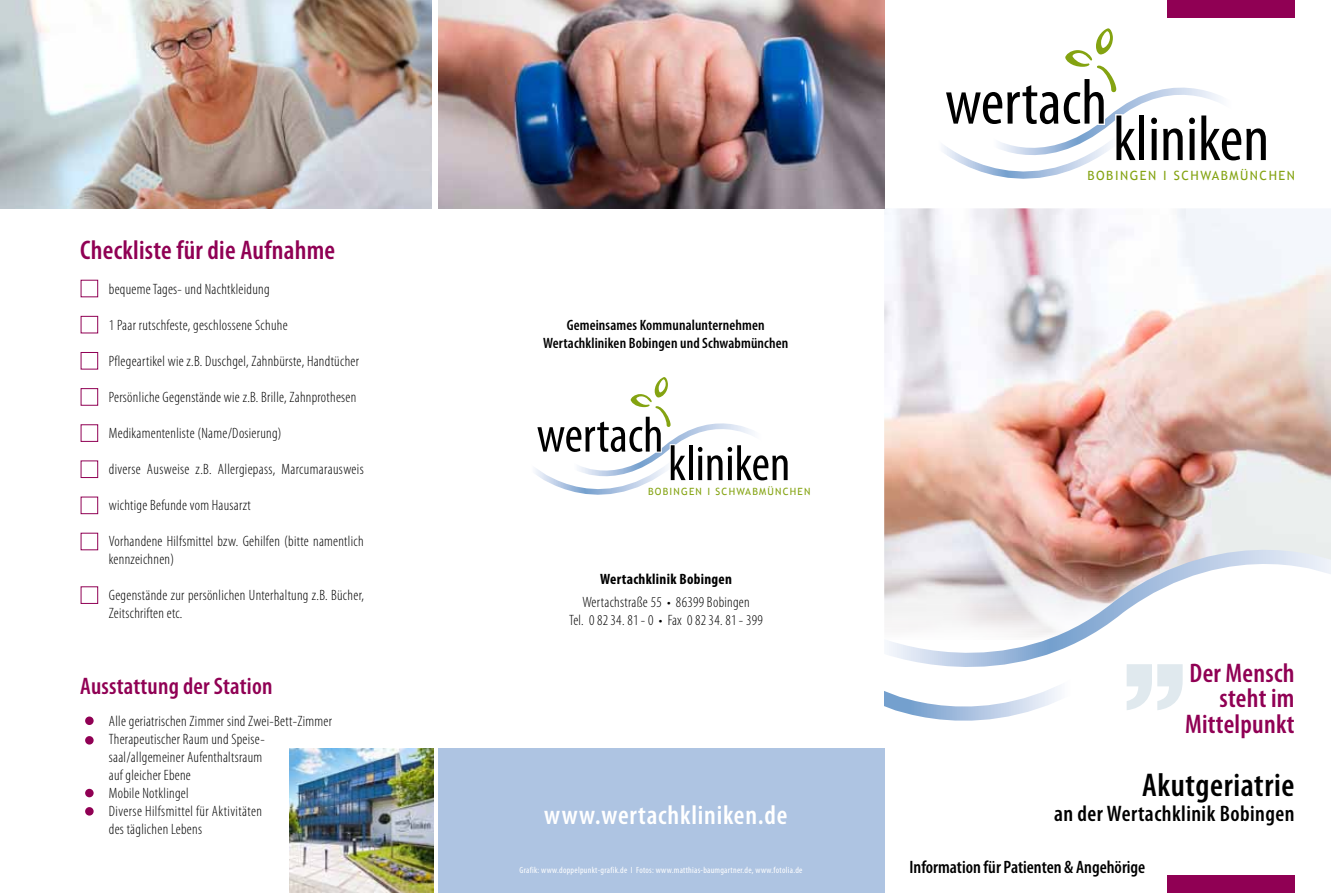
<style>
.page{position:relative;width:1331px;height:893px;background:#fff}
.page>*{position:absolute;margin:0;border:0;box-sizing:border-box;transform-origin:0 0}
.t1{font:condensed 64.35px "Myriad Pro";color:#000}
.t2{font:condensed 50.4px "Myriad Pro";color:#000}
.t3{font:600 condensed 33px "Myriad Pro";letter-spacing:.02em;color:#000}
.t4{font:600 condensed 27px/25.5px "Myriad Pro";letter-spacing:.01em;color:#900054;text-align:right}
.t5{font:600 condensed 27px "Myriad Pro";letter-spacing:.03em;color:#fff}
.t6{font:600 condensed 24px "Myriad Pro";letter-spacing:.01em;color:#900054}
.t7{font:600 condensed 22.5px "Myriad Pro";letter-spacing:.02em;color:#000}
.t8{font:600 condensed 18px "Myriad Pro";color:#000}
.t9{font:300 condensed 15px/18px "Myriad Pro";letter-spacing:.02em;color:#000}
.t10{font:600 condensed 15px/18px "Myriad Pro";letter-spacing:.01em;color:#000;text-align:center}
.t11{font:700 condensed 15px "Myriad Pro";letter-spacing:.02em;color:#000}
.t12{font:12.75px "Trebuchet MS";letter-spacing:.12em;color:#84a311}
.t13{font:10.05px "Trebuchet MS";letter-spacing:.12em;color:#84a311}
.t14{font:condensed 9px "Myriad Pro";letter-spacing:.03em;color:#fff}
</style>
<div class="page">
<div style="left:438px;top:748px;width:446px;height:145px;background:#aec4e2"></div>
<svg style="left:535px;top:377px;width:218px;height:118px"></svg>
<div style="left:1167px;top:876px;width:127px;height:17px;background:#900054"></div>
<img style="left:884px;top:208px;width:447px;height:316px">
<svg style="left:884px;top:524px;width:447px;height:162px"></svg>
<svg style="left:884px;top:665px;width:211px;height:56px"></svg>
<img style="left:0;top:0;width:432px;height:208px">
<svg style="left:926px;top:28px;width:342px;height:191px"></svg>
<div style="left:1167px;top:0;width:127px;height:17px;background:#900054"></div>
<img style="left:289px;top:748px;width:145px;height:145px">
<svg style="left:81px;top:280px;width:17px;height:17px"></svg>
<svg style="left:81px;top:316px;width:17px;height:17px"></svg>
<svg style="left:81px;top:352px;width:17px;height:17px"></svg>
<svg style="left:81px;top:388px;width:17px;height:18px"></svg>
<svg style="left:81px;top:424px;width:17px;height:18px"></svg>
<svg style="left:81px;top:460px;width:17px;height:18px"></svg>
<svg style="left:81px;top:497px;width:17px;height:17px"></svg>
<svg style="left:81px;top:533px;width:17px;height:17px"></svg>
<svg style="left:81px;top:586px;width:17px;height:18px"></svg>
<img style="left:438px;top:0;width:446px;height:208px">
<div style="left:85px;top:716px;width:9px;height:9px;background:#900054;border-radius:50%"></div>
<div style="left:85px;top:736px;width:9px;height:9px;background:#900054;border-radius:50%"></div>
<div style="left:85px;top:789px;width:9px;height:8px;background:#900054;border-radius:50%"></div>
<div style="left:85px;top:807px;width:9px;height:9px;background:#900054;border-radius:50%"></div>
<svg style="left:1127px;top:664px;width:56px;height:46px"></svg>
<h3 class="t4" style="left:80px;top:236px;width:257px">Checkliste für die Aufnahme</h3>
<p class="t9" style="left:109px;top:280px;width:162px">bequeme Tages- und Nachtkleidung</p>
<p class="t9" style="left:109px;top:316px;width:180px">1 Paar rutschfeste, geschlossene Schuhe</p>
<p class="t9" style="left:109px;top:352px;width:252px">Pflegeartikel wie z.B. Duschgel, Zahnbürste, Handtücher</p>
<p class="t9" style="left:109px;top:388px;width:249px">Persönliche Gegenstände wie z.B. Brille, Zahnprothesen</p>
<p class="t9" style="left:109px;top:424px;width:174px">Medikamentenliste (Name/Dosierung)</p>
<p class="t9" style="left:109px;top:460px;width:256px">diverse Ausweise z.B. Allergiepass, Marcumarausweis</p>
<p class="t9" style="left:109px;top:496px;width:143px">wichtige Befunde vom Hausarzt</p>
<p class="t9" style="left:109px;top:532px;width:256px">Vorhandene Hilfsmittel bzw. Gehilfen (bitte namentlich kennzeichnen)</p>
<p class="t9" style="left:109px;top:586px;width:257px">Gegenstände zur persönlichen Unterhaltung z.B. Bücher,<br>Zeitschriften etc.</p>
<h3 class="t6" style="left:80px;top:671px;width:194px">Ausstattung der Station</h3>
<p class="t9" style="left:109px;top:712px;width:225px">Alle geriatrischen Zimmer sind Zwei-Bett-Zimmer<br>Therapeutischer Raum und Speise&shy;saal/allgemeiner Aufenthaltsraum<br>auf gleicher Ebene<br>Mobile Notklingel<br>Diverse Hilfsmittel für Aktivitäten<br>des täglichen Lebens</p>
<p class="t10" style="left:543px;top:316px;width:247px">Gemeinsames Kommunalunternehmen<br>Wertachkliniken Bobingen und Schwabmünchen</p>
<h2 class="t2" style="left:537px;top:404px;width:128px">wertach</h2>
<p class="t13" style="left:648px;top:486px;width:164px">BOBINGEN I SCHWABMÜNCHEN</p>
<h2 class="t2" style="left:668px;top:433px;width:124px">kliniken</h2>
<p class="t11" style="left:600px;top:570px;width:133px">Wertachklinik Bobingen</p>
<p class="t9" style="left:569px;top:593px;width:195px;text-align:center">Wertachstraße 55 • 86399 Bobingen<br>Tel. 08234. 81- 0 • Fax 08234. 81- 399</p>
<h3 class="t5" style="left:544px;top:798px;width:245px">www.wertachkliniken.de</h3>
<p class="t14" style="left:520px;top:864px;width:284px">Grafik: www.doppelpunkt-grafik.de I Fotos: www.matthias-baumgartner.de, www.fotolia.de</p>
<h1 class="t1" style="left:945px;top:63px;width:163px">wertach</h1>
<h1 class="t1" style="left:1113px;top:100px;width:158px">kliniken</h1>
<p class="t12" style="left:1087px;top:168px;width:209px">BOBINGEN I SCHWABMÜNCHEN</p>
<h3 class="t4" style="left:1185px;top:660px;width:111px">Der Mensch steht im<br>Mittelpunkt</h3>
<h3 class="t3" style="left:1142px;top:764px;width:154px">Akutgeriatrie</h3>
<h3 class="t7" style="left:1054px;top:800px;width:242px">an der Wertachklinik Bobingen</h3>
<p class="t8" style="left:909px;top:855px;width:237px">Information für Patienten &amp; Angehörige</p>
</div>
